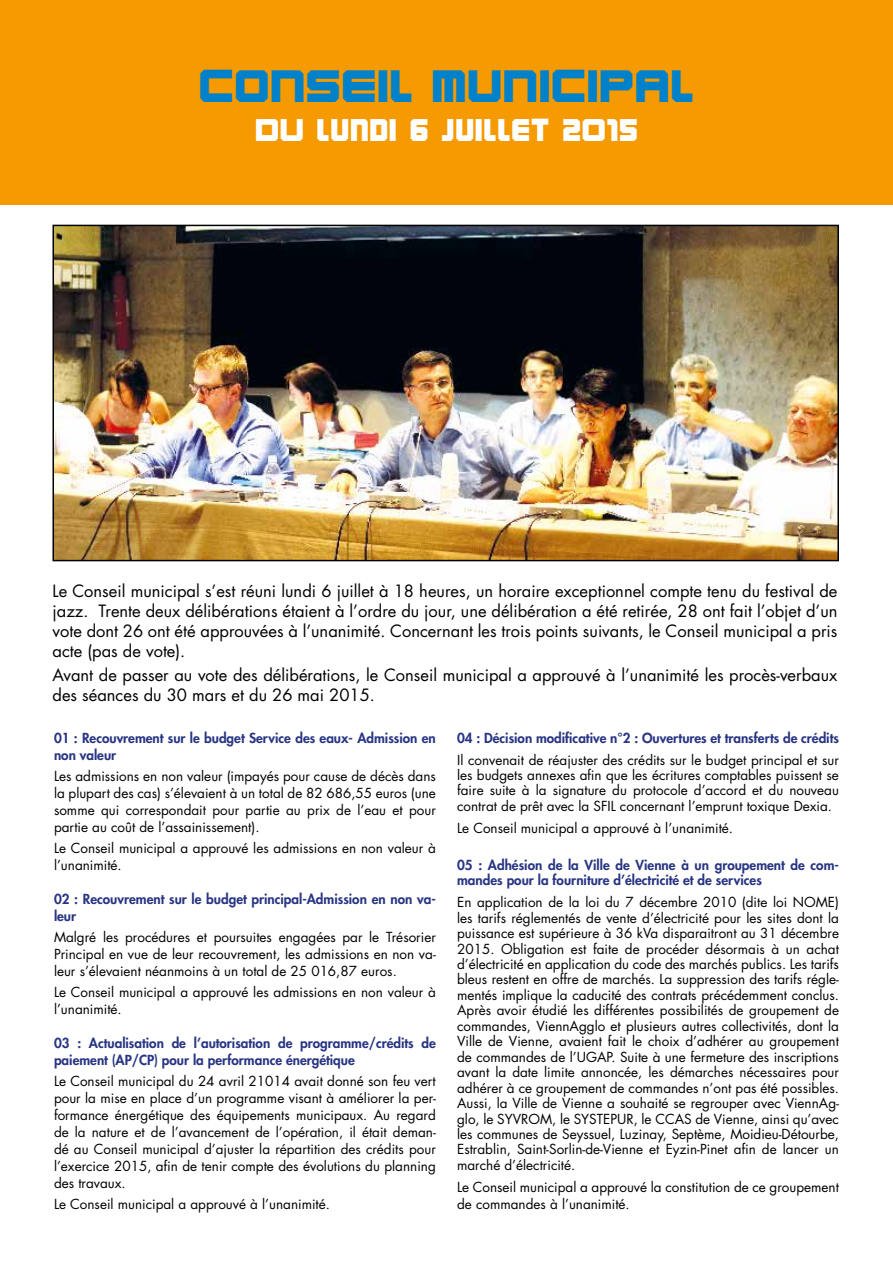
<style>
.page{position:relative;width:893px;height:1263px;background:#fff}
.page>*{position:absolute;margin:0;border:0;box-sizing:border-box;transform-origin:0 0}
.t1{font:900 39px "Karnivore";color:#0081c9}
.t2{font:900 27px "Karnivore";color:#fff}
.t3{font:16.5px/19.8px "Futura Std";color:#000;text-align:justify}
.t4{font:13.5px/15.5px "Futura Std";color:#000;text-align:justify}
.t5{font:800 13.5px/17px "Futura Std";color:#283583}
</style>
<div class="page">
<div style="left:0;top:0;width:893px;height:205px;background:#f59a00"></div>
<img style="left:55px;top:228px;width:781px;height:330px">
<div style="left:52px;top:225px;width:787px;height:336px;border:2px solid #000"></div>
<h1 class="t1" style="left:198px;top:56px;width:498px">CONSEIL MUNICIPAL</h1>
<h2 class="t2" style="left:255px;top:109px;width:385px">DU LUNDI 6 JUILLET 2O15</h2>
<p class="t3" style="left:52px;top:581px;width:786px">Le Conseil municipal s’est réuni lundi 6 juillet à 18 heures, un horaire exceptionnel compte tenu du festival de jazz. Trente deux délibérations étaient à l’ordre du jour, une délibération a été retirée, 28 ont fait l’objet d’un vote dont 26 ont été approuvées à l’unanimité. Concernant les trois points suivants, le Conseil municipal a pris acte (pas de vote).</p>
<p class="t3" style="left:52px;top:665px;width:786px">Avant de passer au vote des délibérations, le Conseil municipal a approuvé à l’unanimité les procès-verbaux des séances du 30 mars et du 26 mai 2015.</p>
<p class="t5" style="left:54px;top:729px;width:383px">01 : Recouvrement sur le budget Service des eaux- Admission en non valeur</p>
<p class="t4" style="left:54px;top:767px;width:383px;line-height:17px">Les admissions en non valeur (impayés pour cause de décès dans la plupart des cas) s’élevaient à un total de 82 686,55 euros (une somme qui correspondait pour partie au prix de l’eau et pour partie au coût de l’assainissement).</p>
<p class="t4" style="left:54px;top:839px;width:383px;line-height:17px">Le Conseil municipal a approuvé les admissions en non valeur à l’unanimité.</p>
<p class="t5" style="left:54px;top:890px;width:383px">02 : Recouvrement sur le budget principal-Admission en non va&shy;leur</p>
<p class="t4" style="left:54px;top:928px;width:383px;line-height:17px">Malgré les procédures et poursuites engagées par le Trésorier Principal en vue de leur recouvrement, les admissions en non va&shy;leur s’élevaient néanmoins à un total de 25 016,87 euros.</p>
<p class="t4" style="left:54px;top:984px;width:383px;line-height:17px">Le Conseil municipal a approuvé les admissions en non valeur à l’unanimité.</p>
<p class="t5" style="left:54px;top:1034px;width:383px">03 : Actualisation de l’autorisation de programme/crédits de paiement (AP/CP) pour la performance énergétique</p>
<p class="t4" style="left:54px;top:1073px;width:383px;line-height:17px">Le Conseil municipal du 24 avril 21014 avait donné son feu vert pour la mise en place d’un programme visant à améliorer la per&shy;formance énergétique des équipements municipaux. Au regard de la nature et de l’avancement de l’opération, il était deman&shy;dé au Conseil municipal d’ajuster la répartition des crédits pour l’exercice 2015, afin de tenir compte des évolutions du planning des travaux.</p>
<p class="t4" style="left:54px;top:1196px;width:277px">Le Conseil municipal a approuvé à l’unanimité.</p>
<p class="t5" style="left:457px;top:729px;width:383px">04 : Décision modificative n°2 : Ouvertures et transferts de crédits</p>
<p class="t4" style="left:457px;top:752px;width:383px">Il convenait de réajuster des crédits sur le budget principal et sur les budgets annexes afin que les écritures comptables puissent se faire suite à la signature du protocole d’accord et du nouveau contrat de prêt avec la SFIL concernant l’emprunt toxique Dexia.</p>
<p class="t4" style="left:457px;top:820px;width:277px">Le Conseil municipal a approuvé à l’unanimité.</p>
<p class="t5" style="left:457px;top:857px;width:383px;line-height:15.5px">05 : Adhésion de la Ville de Vienne à un groupement de com&shy;mandes pour la fourniture d’électricité et de services</p>
<p class="t4" style="left:457px;top:895px;width:383px">En application de la loi du 7 décembre 2010 (dite loi NOME) les tarifs réglementés de vente d’électricité pour les sites dont la puissance est supérieure à 36 kVa disparaitront au 31 décembre 2015. Obligation est faite de procéder désormais à un achat d’électricité en application du code des marchés publics. Les tarifs bleus restent en offre de marchés. La suppression des tarifs régle&shy;mentés implique la caducité des contrats précédemment conclus.<br>Après avoir étudié les différentes possibilités de groupement de commandes, ViennAgglo et plusieurs autres collectivités, dont la Ville de Vienne, avaient fait le choix d’adhérer au groupement de commandes de l’UGAP. Suite à une fermeture des inscriptions avant la date limite annoncée, les démarches nécessaires pour adhérer à ce groupement de commandes n’ont pas été possibles.<br>Aussi, la Ville de Vienne a souhaité se regrouper avec ViennAg&shy;glo, le SYVROM, le SYSTEPUR, le CCAS de Vienne, ainsi qu’avec les communes de Seyssuel, Luzinay, Septème, Moidieu-Détourbe, Estrablin, Saint-Sorlin-de-Vienne et Eyzin-Pinet afin de lancer un marché d’électricité.</p>
<p class="t4" style="left:457px;top:1179px;width:383px;line-height:16.2px">Le Conseil municipal a approuvé la constitution de ce groupement de commandes à l’unanimité.</p>
</div>
